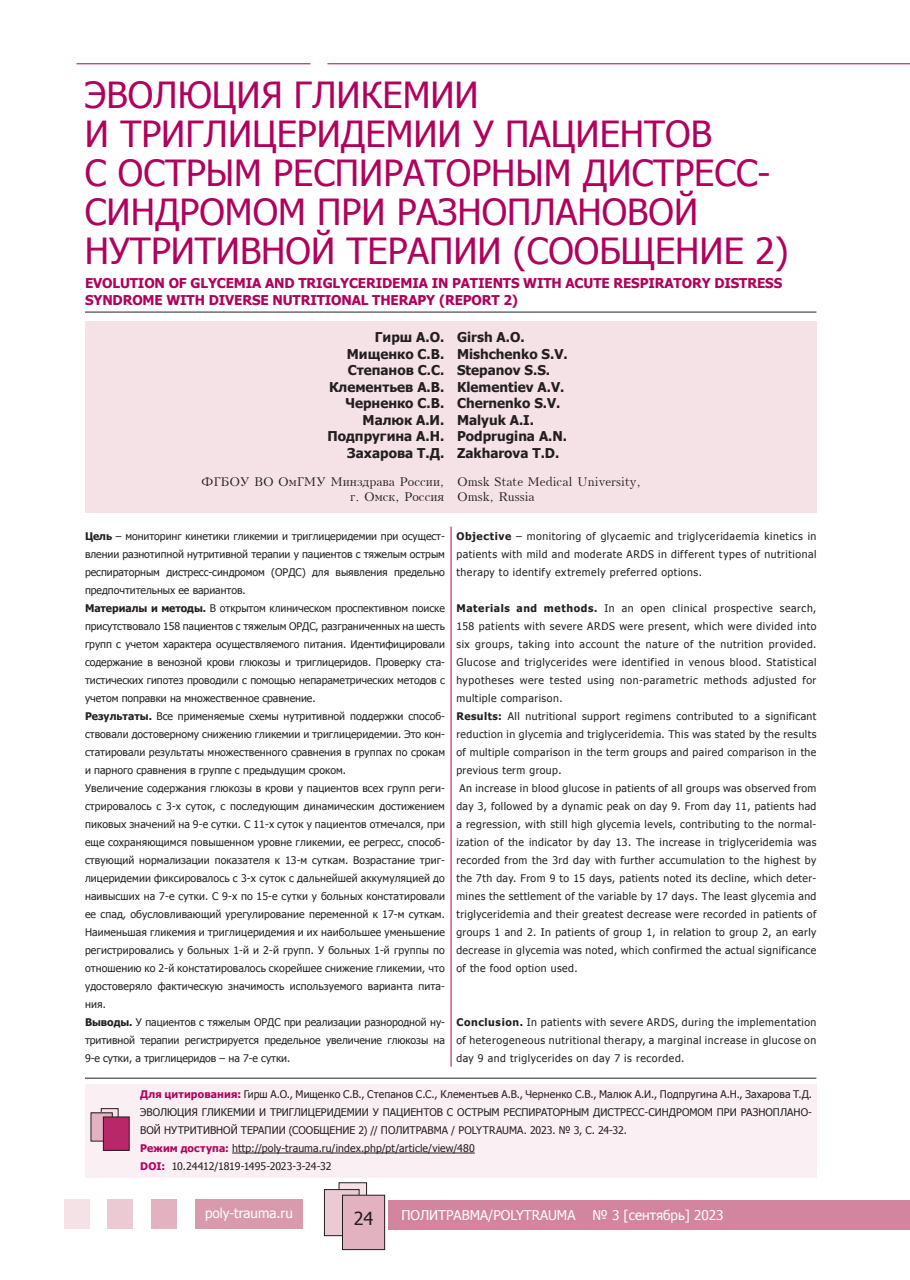
<style>
.page{position:relative;width:910px;height:1280px;background:#fff}
.page>*{position:absolute;margin:0;border:0;box-sizing:border-box;transform-origin:0 0}
.t1{font:36px/39px "Tahoma";color:#b1015c}
.t2{font:18px "Tahoma";color:#231f20}
.t3{font:700 13.5px/16.5px "Tahoma";color:#231f20;text-align:right}
.t4{font:700 13.5px/16.5px "Tahoma";letter-spacing:-.01em;color:#b1015c}
.t5{font:13.5px "Tahoma";color:#fff}
.t6{font:12px/15px "Kudrashov Plain";color:#231f20;text-align:right}
.t7{font:10.5px/18px "Tahoma";letter-spacing:.01em;color:#231f20}
.t8{font:10.5px/18px "Tahoma";letter-spacing:.04em;color:#231f20}
.s1{font-weight:700}
.s2{font-weight:700;color:#b1015c}
</style>
<div class="page">
<div style="left:196px;top:1198px;width:107px;height:30px;background:#da9aae"></div>
<div style="left:151px;top:1198px;width:25px;height:30px;background:#e3b2c1"></div>
<div style="left:107px;top:1198px;width:26px;height:30px;background:#eccad4"></div>
<div style="left:64px;top:1198px;width:25px;height:30px;background:#f5e2e7"></div>
<div style="left:389px;top:1199px;width:521px;height:30px;background:#d3859f"></div>
<div style="left:339px;top:1183px;width:28px;height:36px;background:#f5e2e7"></div>
<div style="left:339px;top:1182px;width:28px;height:37px;border:1px solid #231f20"></div>
<div style="left:324px;top:1189px;width:35px;height:47px;background:#eccad4"></div>
<div style="left:324px;top:1189px;width:35px;height:47px;border:1px solid #231f20"></div>
<div style="left:342px;top:1195px;width:43px;height:54px;background:#e3b2c1"></div>
<div style="left:342px;top:1195px;width:43px;height:55px;border:1px solid #231f20"></div>
<hr style="left:327px;top:63px;width:583px;height:1px;background:#b1015c">
<hr style="left:77px;top:63px;width:233px;height:1px;background:#b1015c">
<div style="left:85px;top:322px;width:731px;height:191px;background:#f5e2e7"></div>
<hr style="left:85px;top:312px;width:731px;height:1px;background:#231f20">
<hr style="left:451px;top:526px;width:1px;height:540px;background:#b1015c">
<div style="left:85px;top:1084px;width:731px;height:94px;background:#faf0f3"></div>
<hr style="left:232px;top:1153px;width:243px;height:1px;background:#231f20">
<hr style="left:85px;top:1078px;width:731px;height:1px;background:#231f20">
<svg style="left:103px;top:1110px;width:13px;height:7px"></svg>
<div style="left:101px;top:1108px;width:17px;height:23px;border:1px solid #231f20"></div>
<div style="left:91px;top:1113px;width:21px;height:28px;background:#e3b2c1"></div>
<div style="left:103px;top:1117px;width:26px;height:33px;background:#b82768"></div>
<div style="left:103px;top:1117px;width:26px;height:33px;border:1px solid #231f20"></div>
<h1 class="t1" style="left:85px;top:74px;width:705px">ЭВОЛЮЦИЯ ГЛИКЕМИИ<br>И ТРИГЛИЦЕРИДЕМИИ У ПАЦИЕНТОВ<br>С ОСТРЫМ РЕСПИРАТОРНЫМ ДИСТРЕСС-<br>СИНДРОМОМ ПРИ РАЗНОПЛАНОВОЙ<br>НУТРИТИВНОЙ ТЕРАПИИ (СООБЩЕНИЕ 2)</h1>
<p class="t4" style="left:85px;top:274px;width:699px">EVOLUTION OF GLYCEMIA AND TRIGLYCERIDEMIA IN PATIENTS WITH ACUTE RESPIRATORY DISTRESS<br>SYNDROME WITH DIVERSE NUTRITIONAL THERAPY (REPORT 2)</p>
<p class="t3" style="left:328px;top:328px;width:118px">Гирш А.О.<br>Мищенко С.В.<br>Степанов С.С.<br>Клементьев А.В.<br>Черненко С.В.<br>Малюк А.И.<br>Подпругина А.Н.<br>Захарова Т.Д.</p>
<p class="t6" style="left:201px;top:474px;width:245px">ФГБОУ ВО ОмГМУ Минздрава России, г. Омск, Россия</p>
<p class="t3" style="left:457px;top:328px;width:112px;text-align:left">Girsh A.O.<br>Mishchenko S.V.<br>Stepanov S.S.<br>Klementiev A.V.<br>Chernenko S.V.<br>Malyuk A.I.<br>Podprugina A.N.<br>Zakharova T.D.</p>
<p class="t6" style="left:457px;top:474px;width:185px;text-align:left">Omsk State Medical University,<br>Omsk, Russia</p>
<p class="t7" style="left:85px;top:527px;width:362px"><span class="s1">Цель</span> – мониторинг кинетики гликемии и триглицеридемии при осущест&shy;влении разнотипной нутритивной терапии у пациентов с тяжелым острым респираторным дистресс-синдромом (ОРДС) для выявления предельно предпочтительных ее вариантов.<br><span class="s1">Материалы и методы.</span> В открытом клиническом проспективном поиске присутствовало 158 пациентов с тяжелым ОРДС, разграниченных на шесть групп с учетом характера осуществляемого питания. Идентифицировали содержание в венозной крови глюкозы и триглицеридов. Проверку ста&shy;тистических гипотез проводили с помощью непараметрических методов с учетом поправки на множественное сравнение.<br><span class="s1">Результаты.</span> Все применяемые схемы нутритивной поддержки способ&shy;ствовали достоверному снижению гликемии и триглицеридемии. Это кон&shy;статировали результаты множественного сравнения в группах по срокам и парного сравнения в группе с предыдущим сроком.<br>Увеличение содержания глюкозы в крови у пациентов всех групп реги&shy;стрировалось с 3-х суток, с последующим динамическим достижением пиковых значений на 9-е сутки. С 11-х суток у пациентов отмечался, при еще сохраняющимся повышенном уровне гликемии, ее регресс, способ&shy;ствующий нормализации показателя к 13-м суткам. Возрастание триг&shy;лицеридемии фиксировалось с 3-х суток с дальнейшей аккумуляцией до наивысших на 7-е сутки. С 9-х по 15-е сутки у больных констатировали ее спад, обусловливающий урегулирование переменной к 17-м суткам.<br>Наименьшая гликемия и триглицеридемия и их наибольшее уменьшение регистрировались у больных 1-й и 2-й групп. У больных 1-й группы по отношению ко 2-й констатировалось скорейшее снижение гликемии, что удостоверяло фактическую значимость используемого варианта пита&shy;ния.<br><span class="s1">Выводы.</span> У пациентов с тяжелым ОРДС при реализации разнородной ну&shy;тритивной терапии регистрируется предельное увеличение глюкозы на 9-е сутки, а триглицеридов – на 7-е сутки.</p>
<p class="t7" style="left:456px;top:527px;width:362px;text-align:justify"><span class="s1">Objective</span> – monitoring of glycaemic and triglyceridaemia kinetics in patients with mild and moderate ARDS in different types of nutritional therapy to identify extremely preferred options.</p>
<p class="t8" style="left:456px;top:599px;width:362px"><span class="s1">Materials and methods.</span> In an open clinical prospective search, 158 patients with severe ARDS were present, which were divided into six groups, taking into account the nature of the nutrition provided.<br>Glucose and triglycerides were identified in venous blood. Statistical hypotheses were tested using non-parametric methods adjusted for multiple comparison.<br><span class="s1">Results:</span> All nutritional support regimens contributed to a significant reduction in glycemia and triglyceridemia. This was stated by the results of multiple comparison in the term groups and paired comparison in the previous term group.<br>An increase in blood glucose in patients of all groups was observed from day 3, followed by a dynamic peak on day 9. From day 11, patients had a regression, with still high glycemia levels, contributing to the normal&shy;ization of the indicator by day 13. The increase in triglyceridemia was recorded from the 3rd day with further accumulation to the highest by the 7th day. From 9 to 15 days, patients noted its decline, which deter&shy;mines the settlement of the variable by 17 days. The least glycemia and triglyceridemia and their greatest decrease were recorded in patients of groups 1 and 2. In patients of group 1, in relation to group 2, an early decrease in glycemia was noted, which confirmed the actual significance of the food option used.</p>
<p class="t7" style="left:456px;top:1013px;width:362px;text-align:justify"><span class="s1">Conclusion.</span> In patients with severe ARDS, during the implementation of heterogeneous nutritional therapy, a marginal increase in glucose on day 9 and triglycerides on day 7 is recorded.</p>
<p class="t7" style="left:140px;top:1085px;width:673px"><span class="s2">Для цитирования:</span> Гирш А.О., Мищенко С.В., Степанов С.С., Клементьев А.В., Черненко С.В., Малюк А.И., Подпругина А.Н., Захарова Т.Д.<br>ЭВОЛЮЦИЯ ГЛИКЕМИИ И ТРИГЛИЦЕРИДЕМИИ У ПАЦИЕНТОВ С ОСТРЫМ РЕСПИРАТОРНЫМ ДИСТРЕСС-СИНДРОМОМ ПРИ РАЗНОПЛАНО-ВОЙ НУТРИТИВНОЙ ТЕРАПИИ (СООБЩЕНИЕ 2) // ПОЛИТРАВМА / POLYTRAUMA. 2023. № 3, С. 24-32.<br><span class="s2">Режим доступа:</span> http://poly-trauma.ru/index.php/pt/article/view/480<br><span class="s2">DOI:</span> 10.24412/1819-1495-2023-3-24-32</p>
<p class="t5" style="left:205px;top:1204px;width:89px">poly-trauma.ru</p>
<h2 class="t2" style="left:354px;top:1206px;width:21px">24</h2>
<p class="t5" style="left:401px;top:1206px;width:176px">ПОЛИТРАВМА/POLYTRAUMA</p>
<p class="t5" style="left:592px;top:1206px;width:133px">№ 3 [сентябрь] 2023</p>
</div>
